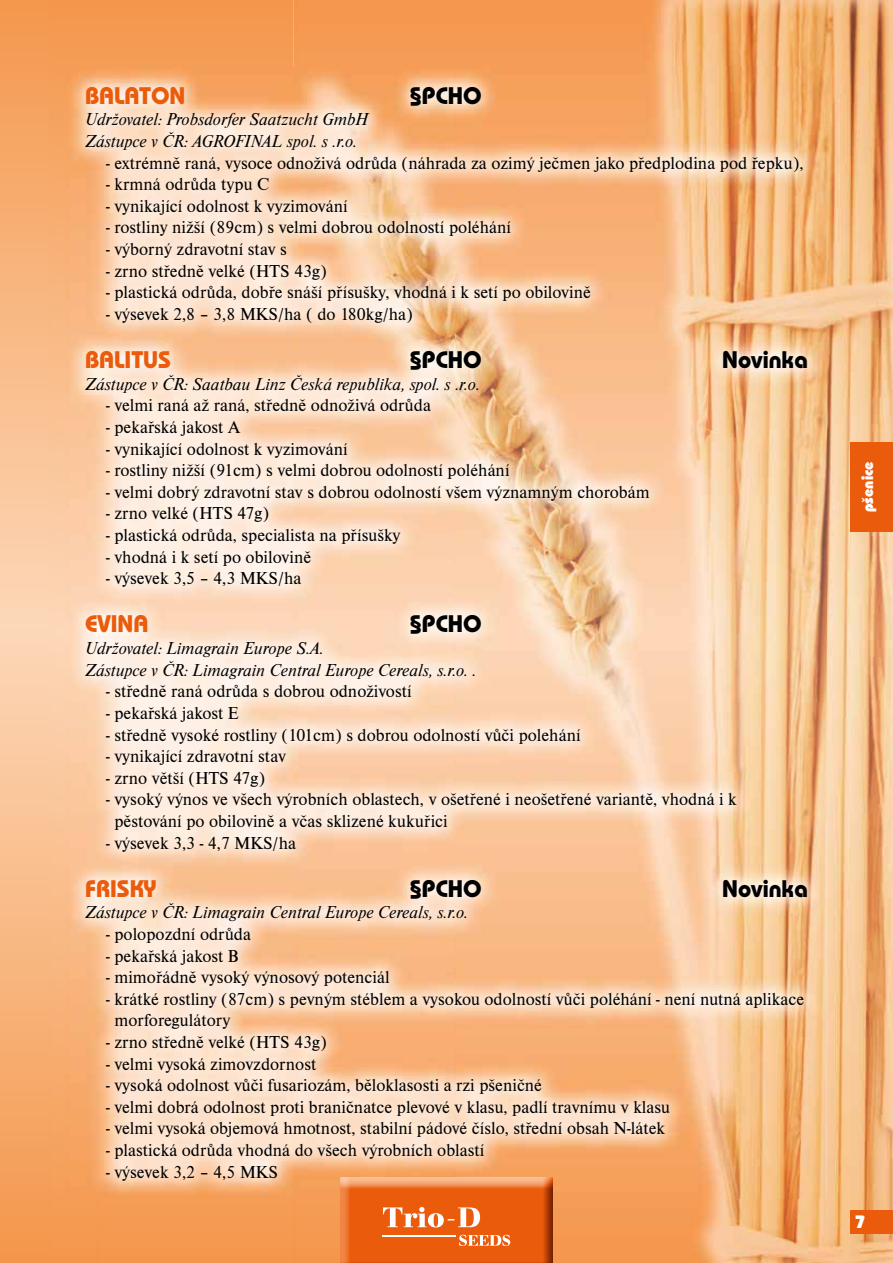
<style>
.page{position:relative;width:893px;height:1263px;background:#fff}
.page>*{position:absolute;margin:0;border:0;box-sizing:border-box;transform-origin:0 0}
.t1{font:700 24px "Bauhaus IT Cby BTCE";color:#000}
.t2{font:700 24px "Bauhaus IT Cby BTCE";color:#ea5b0b}
.t3{font:18px/21.6px "Nimbus Rom DEE";color:#000}
.t4{font:italic 18px/21.6px "Nimbus Rom DEE";color:#000}
.t5{font:800 18px "Bauhaus IT Cby BTCE";color:#fff}
.t6{font:800 15px "Bauhaus IT Cby BTCE";color:#fff}
</style>
<div class="page">
<svg style="left:0;top:0;width:49px;height:1263px;background:#f8b782"></svg>
<img style="left:49px;top:0;width:844px;height:104px">
<img style="left:49px;top:104px;width:49px;height:1159px">
<img style="left:98px;top:1199px;width:695px;height:64px">
<img style="left:793px;top:104px;width:100px;height:1159px">
<svg style="left:459px;top:1235px;width:51px;height:11px"></svg>
<svg style="left:383px;top:1207px;width:97px;height:20px"></svg>
<hr style="left:383px;top:1235px;width:73px;height:1px;background:#fff">
<div style="left:850px;top:1210px;width:43px;height:23px;background:#ea5b0b"></div>
<div style="left:850px;top:442px;width:43px;height:89px;background:#ea5b0b"></div>
<img style="left:66px;top:67px;width:760px;height:1132px">
<img style="left:340px;top:1178px;width:213px;height:21px">
<h1 class="t2" style="left:85px;top:79px;width:102px">BALATON</h1>
<h1 class="t1" style="left:409px;top:79px;width:74px">§PCHO</h1>
<p class="t4" style="left:85px;top:109px;width:286px">Udržovatel: Probsdorfer Saatzucht GmbH<br>Zástupce v ČR: AGROFINAL spol. s .r.o.</p>
<p class="t3" style="left:106px;top:152px;width:699px">- extrémně raná, vysoce odnoživá odrůda (náhrada za ozimý ječmen jako předplodina pod řepku),</p>
<p class="t3" style="left:106px;top:174px;width:165px">- krmná odrůda typu C</p>
<p class="t3" style="left:106px;top:195px;width:243px">- vynikající odolnost k vyzimování</p>
<p class="t3" style="left:106px;top:217px;width:406px">- rostliny nižší (89cm) s velmi dobrou odolností poléhání</p>
<p class="t3" style="left:106px;top:238px;width:182px">- výborný zdravotní stav s</p>
<p class="t3" style="left:106px;top:260px;width:222px">- zrno středně velké (HTS 43g)</p>
<p class="t3" style="left:106px;top:282px;width:486px">- plastická odrůda, dobře snáší přísušky, vhodná i k setí po obilovině</p>
<p class="t3" style="left:106px;top:303px;width:308px">- výsevek 2,8 – 3,8 MKS/ha ( do 180kg/ha)</p>
<h1 class="t2" style="left:85px;top:344px;width:88px">BALITUS</h1>
<h1 class="t1" style="left:409px;top:344px;width:74px">§PCHO</h1>
<h1 class="t1" style="left:722px;top:344px;width:87px">Novinka</h1>
<p class="t4" style="left:85px;top:373px;width:396px">Zástupce v ČR: Saatbau Linz Česká republika, spol. s .r.o.</p>
<p class="t3" style="left:106px;top:395px;width:326px">- velmi raná až raná, středně odnoživá odrůda</p>
<p class="t3" style="left:106px;top:416px;width:136px">- pekařská jakost A</p>
<p class="t3" style="left:106px;top:438px;width:243px">- vynikající odolnost k vyzimování</p>
<p class="t3" style="left:106px;top:459px;width:405px">- rostliny nižší (91cm) s velmi dobrou odolností poléhání</p>
<p class="t3" style="left:106px;top:481px;width:545px">- velmi dobrý zdravotní stav s dobrou odolností všem významným chorobám</p>
<p class="t3" style="left:106px;top:503px;width:164px">- zrno velké (HTS 47g)</p>
<p class="t3" style="left:106px;top:524px;width:296px">- plastická odrůda, specialista na přísušky</p>
<p class="t3" style="left:106px;top:546px;width:206px">- vhodná i k setí po obilovině</p>
<p class="t3" style="left:106px;top:567px;width:197px">- výsevek 3,5 – 4,3 MKS/ha</p>
<h1 class="t2" style="left:85px;top:608px;width:65px">EVINA</h1>
<h1 class="t1" style="left:409px;top:608px;width:74px">§PCHO</h1>
<p class="t4" style="left:85px;top:638px;width:393px">Udržovatel: Limagrain Europe S.A.<br>Zástupce v ČR: Limagrain Central Europe Cereals, s.r.o. .</p>
<p class="t3" style="left:106px;top:681px;width:307px">- středně raná odrůda s dobrou odnoživostí</p>
<p class="t3" style="left:106px;top:702px;width:134px">- pekařská jakost E</p>
<p class="t3" style="left:106px;top:724px;width:476px">- středně vysoké rostliny (101cm) s dobrou odolností vůči polehání</p>
<p class="t3" style="left:106px;top:745px;width:182px">- vynikající zdravotní stav</p>
<p class="t3" style="left:106px;top:767px;width:160px">- zrno větší (HTS 47g)</p>
<p class="t3" style="left:114px;top:789px;width:624px;text-indent:-8px">- vysoký výnos ve všech výrobních oblastech, v ošetřené i neošetřené variantě, vhodná i k pěstování po obilovině a včas sklizené kukuřici</p>
<p class="t3" style="left:106px;top:832px;width:191px">- výsevek 3,3 - 4,7 MKS/ha</p>
<h1 class="t2" style="left:85px;top:872px;width:73px">FRISKY</h1>
<h1 class="t1" style="left:409px;top:872px;width:74px">§PCHO</h1>
<h1 class="t1" style="left:722px;top:872px;width:87px">Novinka</h1>
<p class="t4" style="left:85px;top:902px;width:385px">Zástupce v ČR: Limagrain Central Europe Cereals, s.r.o.</p>
<p class="t3" style="left:106px;top:923px;width:146px">- polopozdní odrůda</p>
<p class="t3" style="left:106px;top:945px;width:134px">- pekařská jakost B</p>
<p class="t3" style="left:106px;top:966px;width:285px">- mimořádně vysoký výnosový potenciál</p>
<p class="t3" style="left:114px;top:988px;width:691px;text-indent:-8px">- krátké rostliny (87cm) s pevným stéblem a vysokou odolností vůči poléhání - není nutná aplikace morforegulátory</p>
<p class="t3" style="left:106px;top:1031px;width:222px">- zrno středně velké (HTS 43g)</p>
<p class="t3" style="left:106px;top:1053px;width:212px">- velmi vysoká zimovzdornost</p>
<p class="t3" style="left:106px;top:1074px;width:437px">- vysoká odolnost vůči fusariozám, běloklasosti a rzi pšeničné</p>
<p class="t3" style="left:106px;top:1096px;width:565px">- velmi dobrá odolnost proti braničnatce plevové v klasu, padlí travnímu v klasu</p>
<p class="t3" style="left:106px;top:1118px;width:560px">- velmi vysoká objemová hmotnost, stabilní pádové číslo, střední obsah N-látek</p>
<p class="t3" style="left:106px;top:1139px;width:380px">- plastická odrůda vhodná do všech výrobních oblastí</p>
<p class="t3" style="left:106px;top:1161px;width:173px">- výsevek 3,2 – 4,5 MKS</p>
<p class="t6" style="left:858px;top:512px;width:52px;rotate:-90deg">pšenice</p>
<p class="t5" style="left:855px;top:1210px;width:12px">7</p>
</div>
